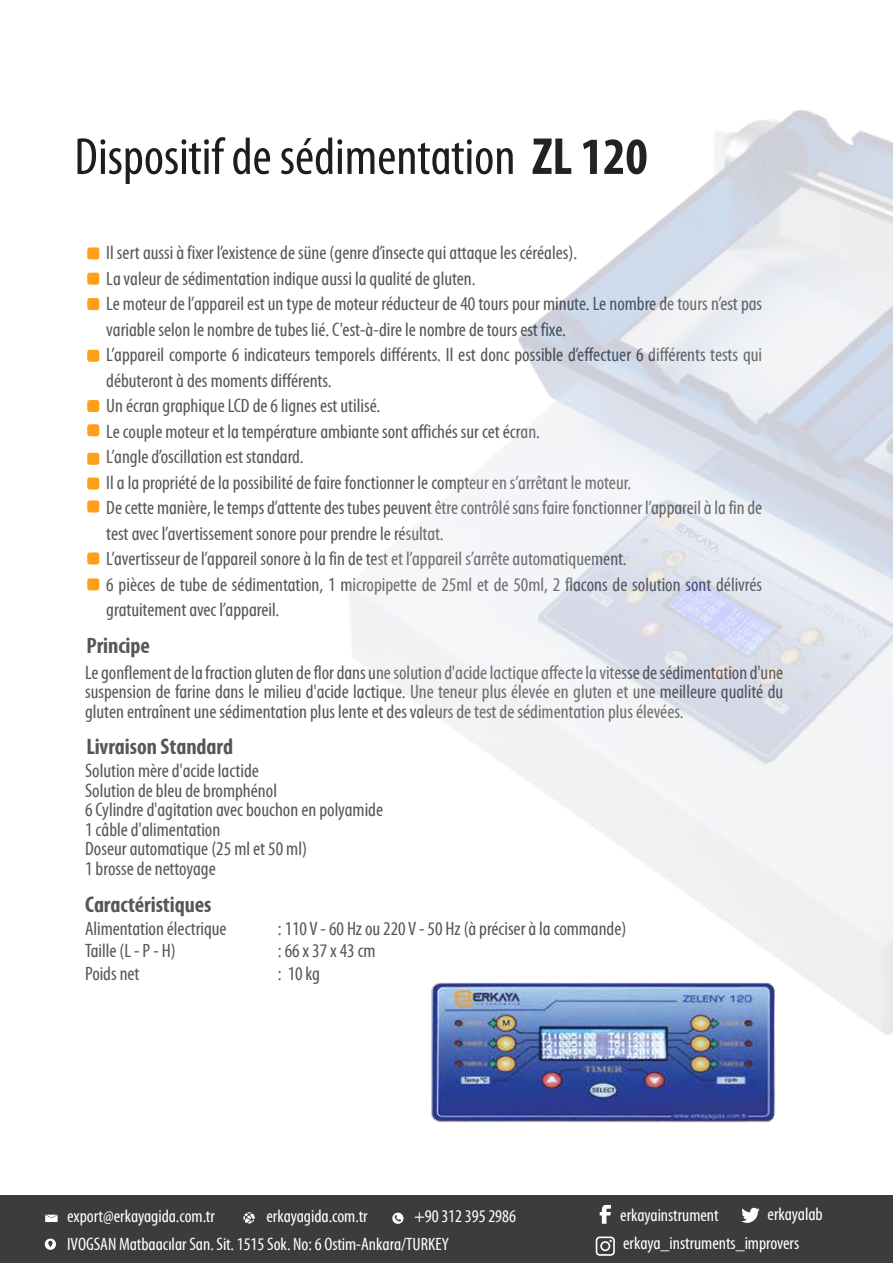
<style>
.page{position:relative;width:893px;height:1263px;background:#fff}
.page>*{position:absolute;margin:0;border:0;box-sizing:border-box;transform-origin:0 0}
.t1{font:condensed 52.5px "CHP";color:#1d1d1b}
.t2{font:700 condensed 22.5px "CHP";letter-spacing:-.005em;color:#575756}
.t3{font:condensed 19.5px/25.5px "CHP";color:#575756}
.t4{font:condensed 18px "CHP";color:#fff}
.s1{font-weight:700;color:#222220}
</style>
<div class="page">
<div style="left:0;top:1195px;width:892px;height:68px;background:#3c3c3b"></div>
<svg style="left:87px;top:247px;width:12px;height:12px"></svg>
<svg style="left:87px;top:273px;width:12px;height:12px"></svg>
<svg style="left:87px;top:298px;width:12px;height:12px"></svg>
<svg style="left:87px;top:350px;width:12px;height:12px"></svg>
<svg style="left:87px;top:552px;width:12px;height:12px"></svg>
<svg style="left:87px;top:400px;width:12px;height:12px"></svg>
<svg style="left:87px;top:453px;width:12px;height:12px"></svg>
<svg style="left:87px;top:424px;width:12px;height:12px"></svg>
<svg style="left:87px;top:477px;width:12px;height:12px"></svg>
<svg style="left:87px;top:500px;width:12px;height:12px"></svg>
<svg style="left:87px;top:578px;width:12px;height:12px"></svg>
<svg style="left:596px;top:1236px;width:19px;height:20px"></svg>
<svg style="left:600px;top:1205px;width:11px;height:19px"></svg>
<svg style="left:741px;top:1207px;width:19px;height:16px"></svg>
<svg style="left:243px;top:1212px;width:12px;height:11px"></svg>
<svg style="left:45px;top:1215px;width:13px;height:7px"></svg>
<svg style="left:45px;top:1238px;width:11px;height:12px"></svg>
<svg style="left:392px;top:1212px;width:11px;height:12px"></svg>
<img style="left:349px;top:110px;width:544px;height:925px">
<img style="left:412px;top:925px;width:375px;height:198px">
<h1 class="t1" style="left:74px;top:128px;width:575px">Dispositif de sédimentation <span class="s1">ZL 120</span></h1>
<p class="t3" style="left:106px;top:240px;width:657px">Il sert aussi à fixer l’existence de süne (genre d’insecte qui attaque les céréales).<br>La valeur de sédimentation indique aussi la qualité de gluten.<br>Le moteur de l’appareil est un type de moteur réducteur de 40 tours pour minute. Le nombre de tours n’est pas variable selon le nombre de tubes lié. C'est-à-dire le nombre de tours est fixe.<br>L’appareil comporte 6 indicateurs temporels différents. Il est donc possible d’effectuer 6 différents tests qui débuteront à des moments différents.<br>Un écran graphique LCD de 6 lignes est utilisé.<br>Le couple moteur et la température ambiante sont affichés sur cet écran.<br>L’angle d’oscillation est standard.<br>Il a la propriété de la possibilité de faire fonctionner le compteur en s’arrêtant le moteur.<br>De cette manière, le temps d’attente des tubes peuvent être contrôlé sans faire fonctionner l’appareil à la fin de test avec l’avertissement sonore pour prendre le résultat.<br>L’avertisseur de l’appareil sonore à la fin de test et l’appareil s’arrête automatiquement.<br>6 pièces de tube de sédimentation, 1 micropipette de 25ml et de 50ml, 2 flacons de solution sont délivrés gratuitement avec l’appareil.</p>
<p class="t2" style="left:86px;top:633px;width:65px">Principe</p>
<p class="t3" style="left:85px;top:663px;width:700px;line-height:19.5px;text-align:justify">Le gonflement de la fraction gluten de flor dans une solution d'acide lactique affecte la vitesse de sédimentation d'une suspension de farine dans le milieu d'acide lactique. Une teneur plus élevée en gluten et une meilleure qualité du gluten entraînent une sédimentation plus lente et des valeurs de test de sédimentation plus élevées.</p>
<p class="t2" style="left:86px;top:734px;width:148px">Livraison Standard</p>
<p class="t3" style="left:85px;top:761px;width:300px;line-height:19.5px">Solution mère d'acide lactide<br>Solution de bleu de bromphénol<br>6 Cylindre d'agitation avec bouchon en polyamide<br>1 câble d'alimentation<br>Doseur automatique (25 ml et 50 ml)<br>1 brosse de nettoyage</p>
<p class="t2" style="left:85px;top:892px;width:128px">Caractéristiques</p>
<p class="t3" style="left:85px;top:916px;width:143px">Alimentation électrique</p>
<p class="t3" style="left:278px;top:916px;width:350px">: 110 V - 60 Hz ou 220 V - 50 Hz (à préciser à la commande)</p>
<p class="t3" style="left:85px;top:938px;width:92px">Taille (L - P - H)</p>
<p class="t3" style="left:278px;top:938px;width:99px">: 66 x 37 x 43 cm</p>
<p class="t3" style="left:85px;top:961px;width:56px">Poids net</p>
<p class="t3" style="left:278px;top:961px;width:44px">: 10 kg</p>
<p class="t4" style="left:67px;top:1206px;width:149px">export@erkayagida.com.tr</p>
<p class="t4" style="left:266px;top:1206px;width:103px">erkayagida.com.tr</p>
<p class="t4" style="left:620px;top:1205px;width:100px">erkayainstrument</p>
<p class="t4" style="left:767px;top:1204px;width:57px">erkayalab</p>
<p class="t4" style="left:67px;top:1234px;width:383px">IVOGSAN Matbaacılar San. Sit. 1515 Sok. No: 6 Ostim-Ankara/TURKEY</p>
<p class="t4" style="left:414px;top:1206px;width:103px">+90 312 395 2986</p>
<p class="t4" style="left:623px;top:1233px;width:178px">erkaya_instruments_improvers</p>
</div>
